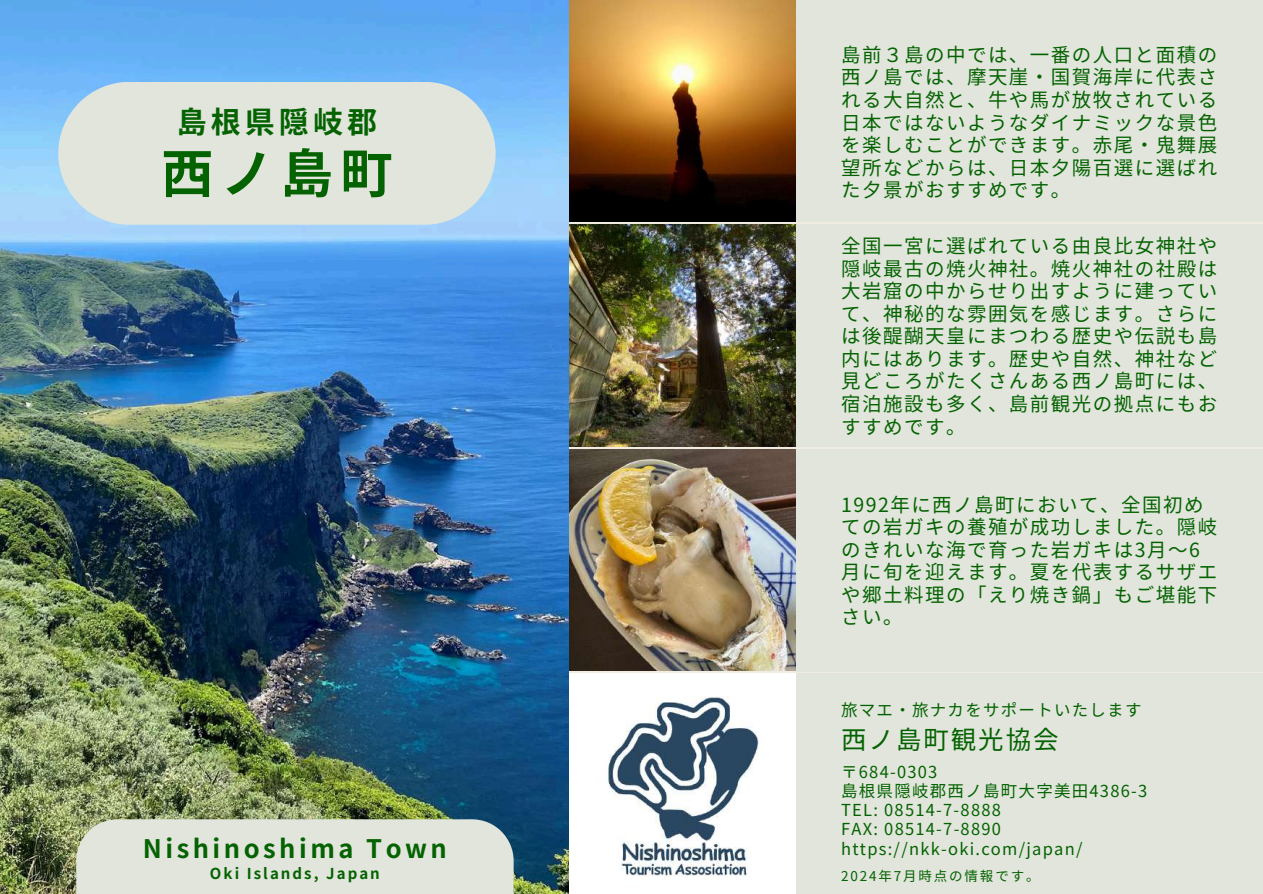
<style>
.page{position:relative;width:1263px;height:894px;background:#fff}
.page>*{position:absolute;margin:0;border:0;box-sizing:border-box;transform-origin:0 0}
.t1{font:700 52.5px "Noto Sans JP";color:#046200}
.t2{font:700 30px "Noto Sans JP";letter-spacing:.135em;color:#046200}
.t3{font:700 25.5px "Noto Sans JP";letter-spacing:.135em;color:#046200}
.t4{font:25.5px "Noto Sans JP";letter-spacing:.075em;color:#046200}
.t5{font:19.5px/22.5px "Noto Sans JP";letter-spacing:.075em;color:#046200;text-align:justify}
.t6{font:16.5px/19.2px "Noto Sans JP";letter-spacing:.075em;color:#046200}
.t7{font:700 15px "Noto Sans JP";letter-spacing:.135em;color:#046200}
.t8{font:13.5px "Noto Sans JP";letter-spacing:.135em;color:#046200}
</style>
<div class="page">
<img style="left:568px;top:0;width:229px;height:221px">
<img style="left:568px;top:225px;width:229px;height:221px">
<img style="left:568px;top:449px;width:229px;height:221px">
<img style="left:568px;top:673px;width:229px;height:220px">
<img style="left:0;top:0;width:568px;height:893px">
<div style="left:797px;top:0;width:466px;height:222px;background:#e1e5dc"></div>
<div style="left:797px;top:225px;width:466px;height:221px;background:#e1e5dc"></div>
<div style="left:797px;top:449px;width:466px;height:222px;background:#e1e5dc"></div>
<div style="left:797px;top:673px;width:466px;height:220px;background:#e1e5dc"></div>
<svg style="left:58px;top:82px;width:438px;height:143px;background:#dbe2de"></svg>
<div style="left:76px;top:819px;width:437px;height:74px;background:#e1e5dc"></div>
<h2 class="t2" style="left:177px;top:99px;width:202px">島根県隠岐郡</h2>
<h1 class="t1" style="left:161px;top:132px;width:233px">西ノ島町</h1>
<h3 class="t3" style="left:143px;top:828px;width:306px">Nishinoshima Town</h3>
<p class="t7" style="left:210px;top:861px;width:171px">Oki Islands, Japan</p>
<p class="t5" style="left:841px;top:42px;width:378px">島前３島の中では、一番の人口と面積の西ノ島では、摩天崖・国賀海岸に代表される大自然と、牛や馬が放牧されている日本ではないようなダイナミックな景色を楽しむことができます。赤尾・鬼舞展望所などからは、日本夕陽百選に選ばれた夕景がおすすめです。</p>
<p class="t5" style="left:841px;top:234px;width:378px">全国一宮に選ばれている由良比女神社や隠岐最古の焼火神社。焼火神社の社殿は大岩窟の中からせり出すように建っていて、神秘的な雰囲気を感じます。さらには後醍醐天皇にまつわる歴史や伝説も島内にはあります。歴史や自然、神社など見どころがたくさんある西ノ島町には、宿泊施設も多く、島前観光の拠点にもおすすめです。</p>
<p class="t5" style="left:841px;top:492px;width:378px;text-align:left">1992年に西ノ島町において、全国初めての岩ガキの養殖が成功しました。隠岐のきれいな海で育った岩ガキは3月～6月に旬を迎えます。夏を代表するサザエや郷土料理の「えり焼き鍋」もご堪能下さい。</p>
<p class="t6" style="left:841px;top:698px;width:302px">旅マエ・旅ナカをサポートいたします</p>
<h3 class="t4" style="left:841px;top:719px;width:219px">西ノ島町観光協会</h3>
<p class="t6" style="left:841px;top:761px;width:308px">〒684-0303<br>島根県隠岐郡西ノ島町大字美田4386-3<br>TEL: 08514-7-8888<br>FAX: 08514-7-8890 https://nkk-oki.com/japan/</p>
<p class="t8" style="left:841px;top:865px;width:200px">2024年7月時点の情報です。</p>
</div>
